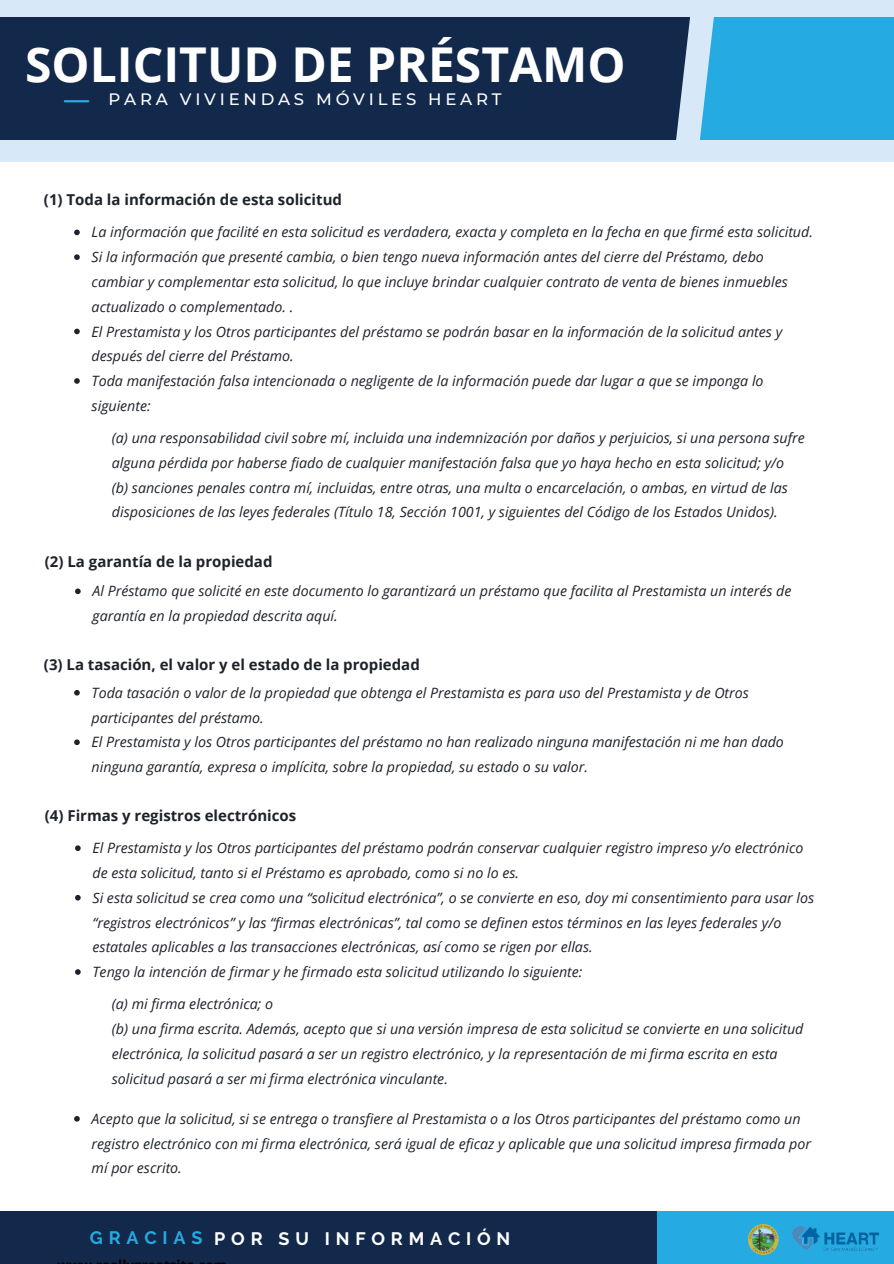
<style>
.page{position:relative;width:894px;height:1264px;background:#fff}
.page>*{position:absolute;margin:0;border:0;box-sizing:border-box;transform-origin:0 0}
.t1{font:700 48px "Open Sans";color:#fff}
.t2{font:700 18px "Raleway";letter-spacing:.32em;color:#fff}
.t3{font:700 18px "Raleway";letter-spacing:.32em;color:#25aae1}
.t4{font:500 16.5px "Montserrat";letter-spacing:.23em;color:#fff}
.t5{font:700 15px "Open Sans";color:#1e232b}
.t6{font:italic 14.25px/24.8px "Open Sans";color:#1e232b}
.s1{color:#25aae1}
</style>
<div class="page">
<svg style="left:74px;top:229px;width:6px;height:6px"></svg>
<svg style="left:74px;top:254px;width:6px;height:6px"></svg>
<svg style="left:74px;top:328px;width:6px;height:6px"></svg>
<svg style="left:74px;top:378px;width:6px;height:6px"></svg>
<svg style="left:75px;top:588px;width:6px;height:6px"></svg>
<svg style="left:74px;top:690px;width:6px;height:5px"></svg>
<svg style="left:74px;top:739px;width:6px;height:6px"></svg>
<svg style="left:75px;top:845px;width:6px;height:6px"></svg>
<svg style="left:75px;top:895px;width:6px;height:5px"></svg>
<svg style="left:75px;top:969px;width:6px;height:5px"></svg>
<svg style="left:74px;top:1116px;width:6px;height:5px"></svg>
<div style="left:0;top:0;width:893px;height:162px;background:#d7e9f8"></div>
<div style="left:0;top:17px;width:694px;height:122px;background:#13294b"></div>
<hr style="left:65px;top:100px;width:23px;height:2px;background:#25aae1">
<div style="left:694px;top:17px;width:199px;height:122px;background:#25aae1"></div>
<svg style="left:660px;top:17px;width:70px;height:123px"></svg>
<div style="left:0;top:1211px;width:660px;height:52px;background:#13294b"></div>
<div style="left:657px;top:1211px;width:236px;height:52px;background:#25aae1"></div>
<img style="left:792px;top:1226px;width:86px;height:24px">
<img style="left:748px;top:1224px;width:31px;height:31px">
<p class="t1" style="left:25px;top:31px;width:602px">SOLICITUD DE PRÉSTAMO</p>
<p class="t4" style="left:108px;top:89px;width:394px">PARA VIVIENDAS MÓVILES HEART</p>
<h3 class="t1" style="left:57px;top:36px;width:476px">APPLICATION <span class="s1">FORM</span></h3>
<p class="t4" style="left:108px;top:94px;width:363px">MOBILE HOME LOAN PROGRAM</p>
<h1 class="t5" style="left:44px;top:189px;width:299px">(1) Toda la información de esta solicitud</h1>
<h2 class="t6" style="left:92px;top:219px;width:722px">La información que facilité en esta solicitud es verdadera, exacta y completa en la fecha en que firmé esta solicitud.</h2>
<h1 class="t6" style="left:92px;top:244px;width:697px">Si la información que presenté cambia, o bien tengo nueva información antes del cierre del Préstamo, debo cambiar y complementar esta solicitud, lo que incluye brindar cualquier contrato de venta de bienes inmuebles actualizado o complementado. .</h1>
<h1 class="t6" style="left:92px;top:318px;width:692px">El Prestamista y los Otros participantes del préstamo se podrán basar en la información de la solicitud antes y después del cierre del Préstamo.</h1>
<h2 class="t6" style="left:92px;top:368px;width:673px">Toda manifestación falsa intencionada o negligente de la información puede dar lugar a que se imponga lo siguiente:</h2>
<p class="t6" style="left:112px;top:425px;width:694px">(a) una responsabilidad civil sobre mí, incluida una indemnización por daños y perjuicios, si una persona sufre alguna pérdida por haberse fiado de cualquier manifestación falsa que yo haya hecho en esta solicitud; y/o<br>(b) sanciones penales contra mí, incluidas, entre otras, una multa o encarcelación, o ambas, en virtud de las disposiciones de las leyes federales (Título 18, Sección 1001, y siguientes del Código de los Estados Unidos).</p>
<h3 class="t5" style="left:45px;top:551px;width:229px">(2) La garantía de la propiedad</h3>
<p class="t6" style="left:92px;top:578px;width:700px">Al Préstamo que solicité en este documento lo garantizará un préstamo que facilita al Prestamista un interés de garantía en la propiedad descrita aquí.</p>
<p class="t5" style="left:44px;top:653px;width:377px">(3) La tasación, el valor y el estado de la propiedad</p>
<p class="t6" style="left:92px;top:680px;width:658px">Toda tasación o valor de la propiedad que obtenga el Prestamista es para uso del Prestamista y de Otros participantes del préstamo.</p>
<p class="t6" style="left:92px;top:729px;width:693px">El Prestamista y los Otros participantes del préstamo no han realizado ninguna manifestación ni me han dado ninguna garantía, expresa o implícita, sobre la propiedad, su estado o su valor.</p>
<p class="t5" style="left:45px;top:804px;width:253px">(4) Firmas y registros electrónicos</p>
<p class="t6" style="left:92px;top:835px;width:712px">El Prestamista y los Otros participantes del préstamo podrán conservar cualquier registro impreso y/o electrónico de esta solicitud, tanto si el Préstamo es aprobado, como si no lo es.</p>
<h3 class="t6" style="left:92px;top:884px;width:723px">Si esta solicitud se crea como una “solicitud electrónica”, o se convierte en eso, doy mi consentimiento para usar los “registros electrónicos” y las “firmas electrónicas”, tal como se definen estos términos en las leyes federales y/o estatales aplicables a las transacciones electrónicas, así como se rigen por ellas.</h3>
<p class="t6" style="left:92px;top:959px;width:491px">Tengo la intención de firmar y he firmado esta solicitud utilizando lo siguiente:</p>
<h3 class="t6" style="left:112px;top:991px;width:163px">(a) mi firma electrónica; o</h3>
<p class="t6" style="left:112px;top:1016px;width:693px">(b) una firma escrita. Además, acepto que si una versión impresa de esta solicitud se convierte en una solicitud electrónica, la solicitud pasará a ser un registro electrónico, y la representación de mi firma escrita en esta solicitud pasará a ser mi firma electrónica vinculante.</p>
<p class="t6" style="left:92px;top:1105px;width:720px">Acepto que la solicitud, si se entrega o transfiere al Prestamista o a los Otros participantes del préstamo como un registro electrónico con mi firma electrónica, será igual de eficaz y aplicable que una solicitud impresa firmada por mí por escrito.</p>
<h2 class="t3" style="left:90px;top:1227px;width:114px">GRACIAS</h2>
<h2 class="t2" style="left:214px;top:1228px;width:297px">POR SU INFORMACIÓN</h2>
</div>
